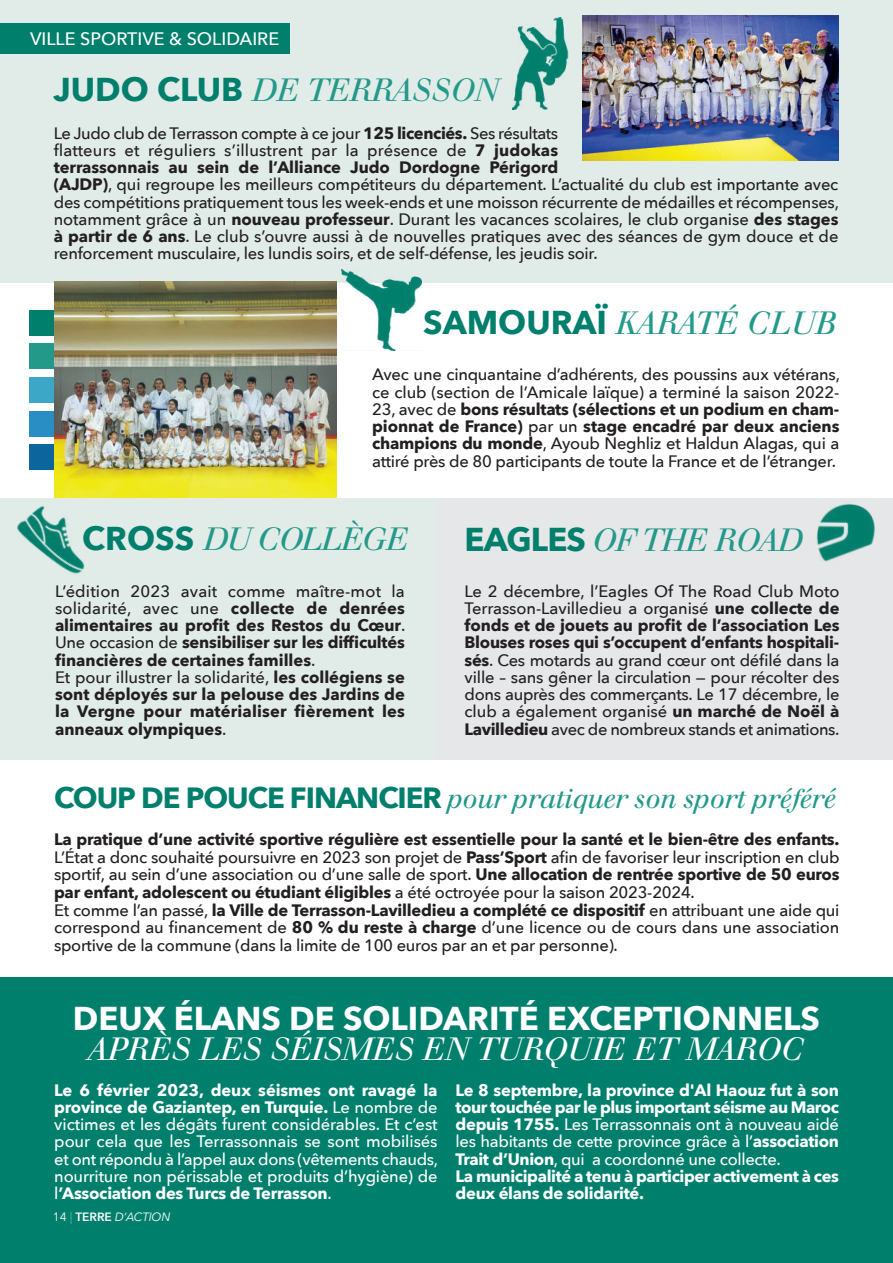
<style>
.page{position:relative;width:893px;height:1263px;background:#fff}
.page>*{position:absolute;margin:0;border:0;box-sizing:border-box;transform-origin:0 0}
.t1{font:700 33px "Avenir Next";color:#fff}
.t2{font:31.5px "Justus Italic Oldstyle";color:#23998a}
.t3{font:31.5px "Justus Italic Oldstyle";color:#fff}
.t4{font:31.5px "Justus Italic Oldstyle";letter-spacing:-.025em;color:#23998a}
.t5{font:31.5px "Justus Italic Oldstyle";letter-spacing:-.04em;color:#23998a}
.t6{font:26.7px "Justus Italic Oldstyle";letter-spacing:-.015em;color:#23998a}
.t7{font:500 18px "Avenir Next";color:#fff}
.t8{font:500 16.5px/17.2px "Avenir Next";letter-spacing:-.015em;color:#231f20}
.t9{font:700 16.5px/17.2px "Avenir Next";color:#231f20}
.t10{font:500 16.5px/17.2px "Avenir Next";letter-spacing:-.01em;color:#fff;text-align:justify}
.t11{font:700 16.5px/17.2px "Avenir Next";letter-spacing:-.025em;color:#fff}
.t12{font:italic 12px "Avenir Next";letter-spacing:-.02em;color:#fff}
.s1{font-family:"Avenir Next";font-weight:700;font-size:33px;color:#007f6d}
.s2{font-weight:700}
.s3{font-weight:500}
.s4{font-family:"Avenir Next";font-weight:700;font-size:29.25px;color:#007f6d}
.s5{font-style:normal}
.s6{font-weight:200;font-style:normal}
.s7{font-weight:600;font-style:normal}
</style>
<div class="page">
<div style="left:0;top:498px;width:526px;height:262px;background:#e1ece9"></div>
<div style="left:0;top:978px;width:893px;height:285px;background:#007f6d"></div>
<div style="left:0;top:0;width:893px;height:282px;background:#e1ece9"></div>
<div style="left:0;top:23px;width:289px;height:31px;background:#007f6d"></div>
<img style="left:582px;top:16px;width:256px;height:144px">
<img style="left:512px;top:17px;width:56px;height:93px">
<img style="left:54px;top:281px;width:283px;height:217px">
<img style="left:341px;top:269px;width:80px;height:81px">
<div style="left:435px;top:498px;width:458px;height:262px;background:#e6e7e9"></div>
<img style="left:17px;top:494px;width:89px;height:80px">
<img style="left:816px;top:504px;width:59px;height:58px">
<div style="left:30px;top:310px;width:24px;height:26px;background:#007f6d"></div>
<div style="left:30px;top:343px;width:24px;height:26px;background:#23998a"></div>
<div style="left:30px;top:377px;width:24px;height:26px;background:#3ca7c6"></div>
<div style="left:30px;top:411px;width:24px;height:26px;background:#298ec3"></div>
<div style="left:30px;top:444px;width:24px;height:26px;background:#0c659c"></div>
<p class="t7" style="left:30px;top:27px;width:251px">VILLE SPORTIVE &amp; SOLIDAIRE</p>
<h2 class="t2" style="left:53px;top:71px;width:447px"><span class="s1">JUDO CLUB</span> DE TERRASSON</h2>
<p class="t8" style="left:54px;top:125px;width:787px">Le Judo club de Terrasson compte à ce jour <span class="s2">125 licenciés.</span> Ses résultats<br>flatteurs et réguliers s’illustrent par la présence de <span class="s2">7 judokas<br>terrassonnais au sein de l’Alliance Judo Dordogne Périgord<br>(AJDP)</span>, qui regroupe les meilleurs compétiteurs du département. L’actualité du club est importante avec des compétitions pratiquement tous les week-ends et une moisson récurrente de médailles et récompenses, notamment grâce à un <span class="s2">nouveau professeur</span>. Durant les vacances scolaires, le club organise <span class="s2">des stages à partir de 6 ans</span>. Le club s’ouvre aussi à de nouvelles pratiques avec des séances de gym douce et de renforcement musculaire, les lundis soirs, et de self-défense, les jeudis soir.</p>
<h2 class="t2" style="left:423px;top:304px;width:415px"><span class="s1">SAMOURAÏ</span> KARATÉ CLUB</h2>
<p class="t8" style="left:372px;top:366px;width:469px;text-align:justify">Avec une cinquantaine d’adhérents, des poussins aux vétérans, ce club (section de l’Amicale laïque) a terminé la saison 2022- 23, avec de <span class="s2">bons résultats (sélections et un podium en cham&shy;pionnat de France)</span> par un <span class="s2">stage encadré par deux anciens champions du monde</span>, Ayoub Neghliz et Haldun Alagas, qui a attiré près de 80 participants de toute la France et de l’étranger.</p>
<h2 class="t5" style="left:82px;top:520px;width:328px"><span class="s1">CROSS</span> DU COLLÈGE</h2>
<p class="t9" style="left:55px;top:583px;width:352px"><span class="s3">L’édition 2023 avait comme maître-mot la solidarité, avec une</span> collecte de denrées alimentaires au profit des Restos du Cœur<span class="s3">.<br>Une occasion de</span> sensibiliser sur les difficultés financières de certaines familles<span class="s3">.<br>Et pour illustrer la solidarité,</span> les collégiens se sont déployés sur la pelouse des Jardins de la Vergne pour matérialiser fièrement les anneaux olympiques<span class="s3">.</span></p>
<h2 class="t4" style="left:464px;top:521px;width:340px"><span class="s1">EAGLES</span> OF THE ROAD</h2>
<p class="t8" style="left:464px;top:583px;width:376px;text-align:justify">Le 2 décembre, l’Eagles Of The Road Club Moto Terrasson-Lavilledieu a organisé <span class="s2">une collecte de fonds et de jouets au profit de l’association Les Blouses roses qui s’occupent d’enfants hospitali&shy;sés</span>. Ces motards au grand cœur ont défilé dans la ville – sans gêner la circulation — pour récolter des dons auprès des commerçants. Le 17 décembre, le club a également organisé <span class="s2">un marché de Noël à Lavilledieu</span> avec de nombreux stands et animations.</p>
<h3 class="t6" style="left:54px;top:783px;width:784px"><span class="s4">COUP DE POUCE FINANCIER</span> pour pratiquer son sport préféré</h3>
<p class="t8" style="left:54px;top:831px;width:787px;line-height:17.7px"><span class="s2">La pratique d’une activité sportive régulière est essentielle pour la santé et le bien-être des enfants.<br></span>L’État a donc souhaité poursuivre en 2023 son projet de <span class="s2">Pass’Sport</span> afin de favoriser leur inscription en club sportif, au sein d’une association ou d’une salle de sport. <span class="s2">Une allocation de rentrée sportive de 50 euros par enfant, adolescent ou étudiant éligibles</span> a été octroyée pour la saison 2023-2024.<br>Et comme l’an passé, <span class="s2">la Ville de Terrasson-Lavilledieu a complété ce dispositif</span> en attribuant une aide qui correspond au financement de <span class="s2">80 % du reste à charge</span> d’une licence ou de cours dans une association sportive de la commune (dans la limite de 100 euros par an et par personne).</p>
<h1 class="t1" style="left:73px;top:996px;width:749px">DEUX ÉLANS DE SOLIDARITÉ EXCEPTIONNELS</h1>
<h2 class="t3" style="left:89px;top:1030px;width:717px">APRÈS LES SÉISMES EN TURQUIE ET MAROC</h2>
<p class="t10" style="left:54px;top:1082px;width:385px"><span class="s2">Le 6 février 2023, deux séismes ont ravagé la province de Gaziantep, en Turquie.</span> Le nombre de victimes et les dégâts furent considérables. Et c’est pour cela que les Terrassonnais se sont mobilisés et ont répondu à l’appel aux dons (vêtements chauds, nourriture non périssable et produits d’hygiène) de l<span class="s2">’Association des Turcs de Terrasson</span>.</p>
<p class="t11" style="left:456px;top:1082px;width:385px">Le 8 septembre, la province d'Al Haouz fut à son tour touchée par le plus important séisme au Maroc depuis 1755. <span class="s3">Les Terrassonnais ont à nouveau aidé les habitants de cette province grâce à l’</span>association Trait d’Union<span class="s3">, qui a coordonné une collecte.<br></span>La municipalité a tenu à participer activement à ces deux élans de solidarité.</p>
<p class="t12" style="left:53px;top:1209px;width:119px"><span class="s5">14</span> <span class="s6">|</span> <span class="s7">TERRE</span> D’ACTION</p>
</div>
